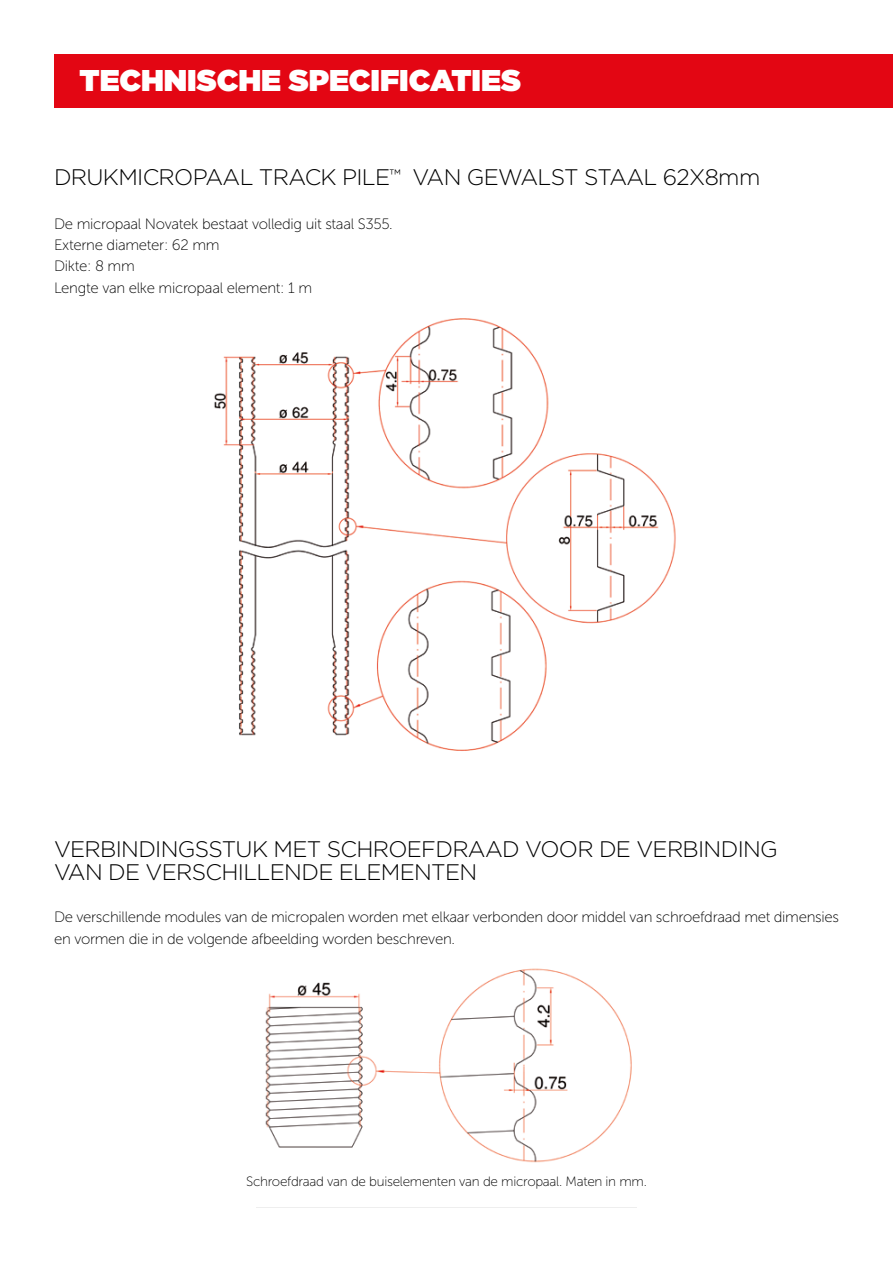
<style>
.page{position:relative;width:893px;height:1263px;background:#fff}
.page>*{position:absolute;margin:0;border:0;box-sizing:border-box;transform-origin:0 0}
.t1{font:900 30px "Gotham";color:#fff}
.t2{font:300 22.5px/22.5px "Gotham";letter-spacing:-.03em;color:#000}
.t3{font:15px/21px "Museo Sans 100";letter-spacing:-.02em;color:#000}
.t4{font:13.5px "Museo Sans 100";letter-spacing:-.02em;color:#000}
</style>
<div class="page">
<div style="left:54px;top:54px;width:839px;height:54px;background:#e30613"></div>
<img style="left:214px;top:318px;width:462px;height:433px">
<img style="left:257px;top:968px;width:379px;height:240px">
<h1 class="t1" style="left:80px;top:58px;width:443px">TECHNISCHE SPECIFICATIES</h1>
<h2 class="t2" style="left:54px;top:166px;width:708px">DRUKMICROPAAL TRACK PILE<sup>™</sup> VAN GEWALST STAAL 62X8mm</h2>
<p class="t3" style="left:54px;top:213px;width:340px">De micropaal Novatek bestaat volledig uit staal S355.<br>Externe diameter: 62 mm<br>Dikte: 8 mm</p>
<p class="t3" style="left:54px;top:278px;width:260px">Lengte van elke micropaal element: 1 m</p>
<h2 class="t2" style="left:54px;top:837px;width:725px">VERBINDINGSSTUK MET SCHROEFDRAAD VOOR DE VERBINDING<br>VAN DE VERSCHILLENDE ELEMENTEN</h2>
<p class="t3" style="left:54px;top:905px;width:786px;line-height:22.5px">De verschillende modules van de micropalen worden met elkaar verbonden door middel van schroefdraad met dimensies en vormen die in de volgende afbeelding worden beschreven.</p>
<p class="t4" style="left:246px;top:1174px;width:402px">Schroefdraad van de buiselementen van de micropaal. Maten in mm.</p>
</div>
